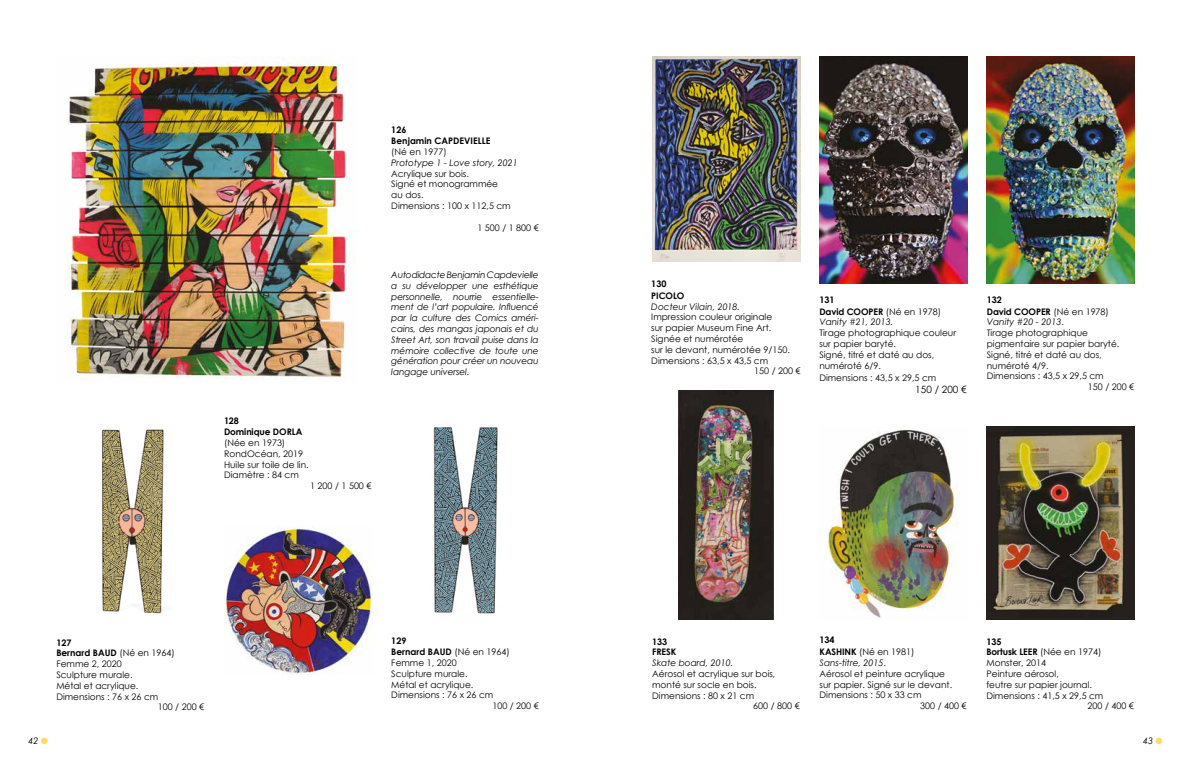
<style>
.page{position:relative;width:1191px;height:766px;background:#fff}
.page>*{position:absolute;margin:0;border:0;box-sizing:border-box;transform-origin:0 0}
.t1{font:10px "Century Gothic";color:#000}
.t2{font:9px/10.8px "Century Gothic";color:#000}
.t3{font:italic 9px/10.8px "Century Gothic";color:#000;text-align:justify}
.t4{font:700 9px/12px "Century Gothic";letter-spacing:-.01em;color:#000}
.s1{font-weight:400}
.s2{font-style:normal}
.s3{color:#ffdd57}
</style>
<div class="page">
<img style="left:224px;top:526px;width:148px;height:148px">
<img style="left:678px;top:390px;width:95px;height:229px">
<img style="left:986px;top:427px;width:148px;height:192px">
<img style="left:67px;top:57px;width:280px;height:322px">
<img style="left:433px;top:427px;width:65px;height:187px">
<img style="left:101px;top:429px;width:63px;height:185px">
<img style="left:652px;top:57px;width:148px;height:204px">
<img style="left:820px;top:57px;width:147px;height:226px">
<img style="left:986px;top:57px;width:148px;height:226px">
<img style="left:821px;top:429px;width:136px;height:189px">
<p class="t4" style="left:224px;top:415px;width:80px;line-height:10.8px">128<br>Dominique DORLA</p>
<p class="t2" style="left:224px;top:437px;width:86px">(Née en 1973)<br>RondOcéan, 2019<br>Huile sur toile de lin.<br>Diamètre : 84 cm</p>
<p class="t2" style="left:310px;top:480px;width:63px">1 200 / 1 500 €</p>
<p class="t4" style="left:391px;top:124px;width:100px;line-height:10.8px">126<br>Benjamin CAPDEVIELLE</p>
<p class="t2" style="left:391px;top:146px;width:57px">(Né en 1977)</p>
<p class="t3" style="left:391px;top:157px;width:128px">Prototype 1 - Love story, 2021</p>
<p class="t2" style="left:391px;top:168px;width:121px">Acrylique sur bois.<br>Signé et monogrammée au dos.<br>Dimensions : 100 x 112,5 cm</p>
<p class="t2" style="left:477px;top:222px;width:63px">1 500 / 1 800 €</p>
<p class="t3" style="left:391px;top:269px;width:149px">Autodidacte Benjamin Capdevielle a su développer une esthétique personnelle, nourrie essentielle&shy;ment de l’art populaire. Influencé par la culture des Comics améri&shy;cains, des mangas japonais et du Street Art, son travail puise dans la mémoire collective de toute une génération pour créer un nouveau langage universel.</p>
<p class="t4" style="left:56px;top:635px;width:17px">127</p>
<p class="t4" style="left:56px;top:646px;width:120px">Bernard BAUD <span class="s1">(Né en 1964)</span></p>
<p class="t2" style="left:56px;top:658px;width:67px">Femme 2, 2020</p>
<p class="t2" style="left:56px;top:669px;width:78px">Sculpture murale.</p>
<p class="t2" style="left:56px;top:680px;width:84px">Métal et acrylique.</p>
<p class="t2" style="left:56px;top:690px;width:103px">Dimensions : 76 x 26 cm</p>
<p class="t2" style="left:158px;top:701px;width:48px">100 / 200 €</p>
<p class="t4" style="left:391px;top:634px;width:17px">129</p>
<p class="t4" style="left:391px;top:645px;width:120px">Bernard BAUD <span class="s1">(Né en 1964)</span></p>
<p class="t2" style="left:391px;top:657px;width:67px">Femme 1, 2020</p>
<p class="t2" style="left:391px;top:667px;width:78px">Sculpture murale.</p>
<p class="t2" style="left:391px;top:678px;width:84px">Métal et acrylique.</p>
<p class="t2" style="left:391px;top:689px;width:103px">Dimensions : 76 x 26 cm</p>
<p class="t2" style="left:492px;top:700px;width:48px">100 / 200 €</p>
<p class="t4" style="left:651px;top:277px;width:35px">130<br>PICOLO</p>
<p class="t3" style="left:651px;top:300px;width:90px">Docteur Vilain, 2018.</p>
<p class="t2" style="left:651px;top:311px;width:122px">Impression couleur originale</p>
<p class="t2" style="left:651px;top:322px;width:121px">sur papier Museum Fine Art.</p>
<p class="t2" style="left:651px;top:333px;width:94px">Signée et numérotée</p>
<p class="t2" style="left:651px;top:344px;width:140px">sur le devant, numérotée 9/150.</p>
<p class="t2" style="left:651px;top:354px;width:118px">Dimensions : 63,5 x 43,5 cm</p>
<p class="t2" style="left:754px;top:365px;width:48px">150 / 200 €</p>
<p class="t4" style="left:819px;top:293px;width:123px">131<br>David COOPER <span class="s1">(Né en 1978)</span></p>
<p class="t3" style="left:819px;top:316px;width:75px">Vanity #21, 2013.</p>
<p class="t2" style="left:819px;top:327px;width:138px">Tirage photographique couleur sur papier baryté.<br>Signé, titré et daté au dos, numéroté 6/9.</p>
<p class="t2" style="left:819px;top:371px;width:118px">Dimensions : 43,5 x 29,5 cm</p>
<p class="t1" style="left:915px;top:382px;width:53px">150 / 200 €</p>
<p class="t4" style="left:986px;top:293px;width:124px">132<br>David COOPER <span class="s1">(Né en 1978)</span></p>
<p class="t3" style="left:986px;top:316px;width:78px">Vanity #20 - 2013<span class="s2">.</span></p>
<p class="t2" style="left:986px;top:327px;width:103px">Tirage photographique</p>
<p class="t2" style="left:986px;top:338px;width:134px">pigmentaire sur papier baryté.</p>
<p class="t2" style="left:986px;top:349px;width:116px">Signé, titré et daté au dos,</p>
<p class="t2" style="left:986px;top:359px;width:63px">numéroté 4/9.</p>
<p class="t2" style="left:986px;top:370px;width:118px">Dimensions : 43,5 x 29,5 cm</p>
<p class="t2" style="left:1088px;top:381px;width:48px">150 / 200 €</p>
<p class="t4" style="left:652px;top:635px;width:26px;line-height:10.8px">133<br>FRESK</p>
<p class="t3" style="left:652px;top:657px;width:83px">Skate board, 2010.</p>
<p class="t2" style="left:652px;top:668px;width:125px">Aérosol et acrylique sur bois,</p>
<p class="t2" style="left:652px;top:678px;width:106px">monté sur socle en bois.</p>
<p class="t2" style="left:652px;top:689px;width:103px">Dimensions : 80 x 21 cm</p>
<p class="t2" style="left:753px;top:700px;width:48px">600 / 800 €</p>
<p class="t4" style="left:819px;top:633px;width:97px">134<br>KASHINK <span class="s1">(Né en 1981)</span></p>
<p class="t3" style="left:819px;top:657px;width:68px">Sans-titre, 2015<span class="s2">.</span></p>
<p class="t2" style="left:819px;top:667px;width:127px">Aérosol et peinture acrylique</p>
<p class="t2" style="left:819px;top:678px;width:134px">sur papier. Signé sur le devant.</p>
<p class="t2" style="left:819px;top:689px;width:103px">Dimensions : 50 x 33 cm</p>
<p class="t2" style="left:920px;top:700px;width:48px">300 / 400 €</p>
<p class="t4" style="left:986px;top:634px;width:16px">135</p>
<p class="t4" style="left:986px;top:645px;width:116px">Bortusk LEER <span class="s1">(Née en 1974)</span></p>
<p class="t2" style="left:986px;top:657px;width:61px">Monster, 2014</p>
<p class="t2" style="left:986px;top:668px;width:74px">Peinture aérosol,</p>
<p class="t2" style="left:986px;top:678px;width:107px">feutre sur papier journal.</p>
<p class="t2" style="left:986px;top:689px;width:118px">Dimensions : 41,5 x 29,5 cm</p>
<p class="t2" style="left:1087px;top:700px;width:48px">200 / 400 €</p>
<p class="t3" style="left:28px;top:735px;width:21px">42 <span class="s3">●</span></p>
<p class="t3" style="left:1143px;top:735px;width:21px">43 <span class="s3">●</span></p>
</div>
